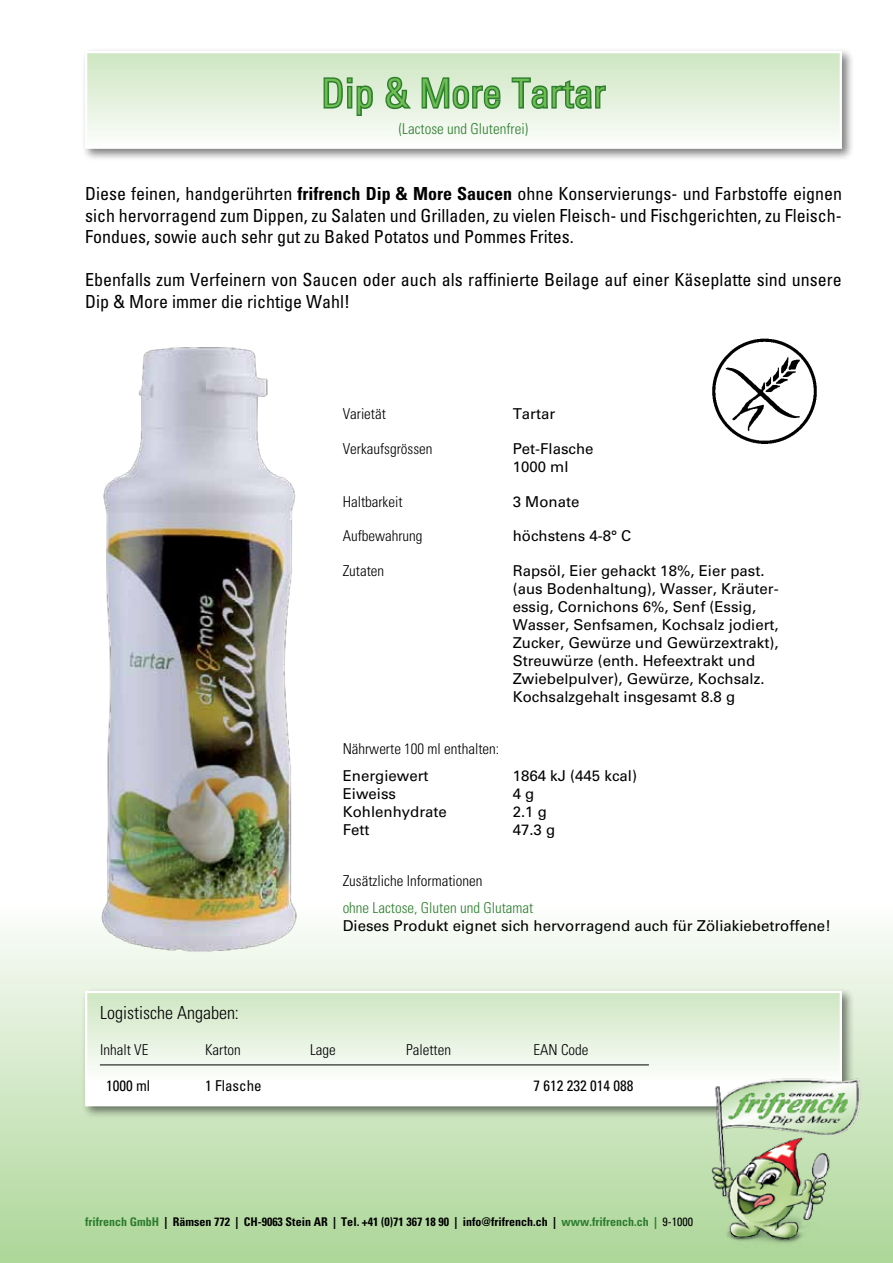
<style>
.page{position:relative;width:893px;height:1263px;background:#fff}
.page>*{position:absolute;margin:0;border:0;box-sizing:border-box;transform-origin:0 0}
.t1{font:300 condensed 39px "Univers";letter-spacing:.04em;color:#70bf54}
.t2{font:condensed 18px/21.6px "Univers";color:#000;text-align:justify}
.t3{font:300 condensed 18px "Univers";color:#000}
.t4{font:15px/18px "Univers";color:#000}
.t5{font:300 condensed 15px "Univers";color:#000}
.t6{font:300 condensed 15px "Univers";color:#2d7d2f}
.t7{font:condensed 15px "Univers";color:#000}
.t8{font:700 condensed 12px "Univers";color:#000}
.s1{font-weight:700}
.s2{color:#2d7d2f}
.s3{font-weight:400}
</style>
<div class="page">
<div style="left:0;top:901px;width:893px;height:362px;background:linear-gradient(to bottom,#fcfdfc,#acd698)"></div>
<div style="left:81px;top:47px;width:774px;height:115px;background:#000;opacity:.5"></div>
<div style="left:86px;top:52px;width:755px;height:96px;background:linear-gradient(to bottom,#cde6c1,#fcfdfb)"></div>
<svg style="left:322px;top:76px;width:52px;height:41px;background:#98c194"></svg>
<svg style="left:384px;top:75px;width:30px;height:36px"></svg>
<svg style="left:420px;top:76px;width:82px;height:34px;background:#8cb988"></svg>
<svg style="left:510px;top:76px;width:97px;height:34px;background:#98c194"></svg>
<div style="left:85px;top:51px;width:757px;height:98px;border:2px solid #fff"></div>
<div style="left:81px;top:987px;width:774px;height:132px;background:#000;opacity:.5"></div>
<div style="left:86px;top:992px;width:755px;height:113px;background:linear-gradient(to bottom,#cfe6c3,#fff)"></div>
<div style="left:85px;top:991px;width:757px;height:115px;border:2px solid #fff"></div>
<hr style="left:100px;top:1064px;width:549px;height:1px;background:#000">
<img style="left:712px;top:338px;width:105px;height:106px">
<img style="left:85px;top:347px;width:232px;height:618px">
<img style="left:698px;top:1067px;width:176px;height:194px">
<h1 class="t1" style="left:322px;top:70px;width:284px">Dip &amp; More Tartar</h1>
<p class="t6" style="left:399px;top:120px;width:131px">(Lactose und Glutenfrei)</p>
<p class="t2" style="left:85px;top:183px;width:758px">Diese feinen, handgerührten <span class="s1">frifrench Dip &amp; More Saucen</span> ohne Konservierungs- und Farbstoffe eignen sich hervorragend zum Dippen, zu Salaten und Grilladen, zu vielen Fleisch- und Fischgerichten, zu Fleisch-Fondues, sowie auch sehr gut zu Baked Potatos und Pommes Frites.</p>
<p class="t2" style="left:85px;top:269px;width:758px">Ebenfalls zum Verfeinern von Saucen oder auch als raffinierte Beilage auf einer Käseplatte sind unsere<br>Dip &amp; More immer die richtige Wahl!</p>
<p class="t5" style="left:343px;top:405px;width:45px">Varietät</p>
<p class="t4" style="left:513px;top:405px;width:44px">Tartar</p>
<p class="t5" style="left:343px;top:440px;width:91px">Verkaufsgrössen</p>
<p class="t4" style="left:513px;top:440px;width:82px">Pet-Flasche<br>1000 ml</p>
<p class="t5" style="left:343px;top:492px;width:61px">Haltbarkeit</p>
<p class="t4" style="left:513px;top:492px;width:68px">3 Monate</p>
<p class="t5" style="left:343px;top:527px;width:81px">Aufbewahrung</p>
<p class="t4" style="left:513px;top:527px;width:120px">höchstens 4-8° C</p>
<p class="t5" style="left:343px;top:561px;width:43px">Zutaten</p>
<p class="t4" style="left:513px;top:561px;width:267px">Rapsöl, Eier gehackt 18%, Eier past. (aus Bodenhaltung), Wasser, Kräuter&shy;essig, Cornichons 6%, Senf (Essig, Wasser, Senfsamen, Kochsalz jodiert, Zucker, Gewürze und Gewürzextrakt), Streuwürze (enth. Hefeextrakt und Zwiebelpulver), Gewürze, Kochsalz.<br>Kochsalzgehalt insgesamt 8.8 g</p>
<p class="t5" style="left:343px;top:740px;width:158px">Nährwerte 100 ml enthalten:</p>
<p class="t4" style="left:343px;top:767px;width:87px">Energiewert</p>
<p class="t4" style="left:513px;top:767px;width:126px">1864 kJ (445 kcal)</p>
<p class="t4" style="left:343px;top:785px;width:55px">Eiweiss</p>
<p class="t4" style="left:513px;top:785px;width:23px">4 g</p>
<p class="t4" style="left:343px;top:803px;width:106px">Kohlenhydrate</p>
<p class="t4" style="left:513px;top:803px;width:36px">2.1 g</p>
<p class="t4" style="left:343px;top:821px;width:28px">Fett</p>
<p class="t4" style="left:513px;top:821px;width:44px">47.3 g</p>
<p class="t5" style="left:343px;top:872px;width:141px">Zusätzliche Informationen</p>
<p class="t6" style="left:343px;top:899px;width:192px">ohne Lactose, Gluten und Glutamat</p>
<p class="t4" style="left:343px;top:917px;width:490px">Dieses Produkt eignet sich hervorragend auch für Zöliakiebetroffene!</p>
<p class="t3" style="left:100px;top:1002px;width:140px">Logistische Angaben:</p>
<p class="t5" style="left:100px;top:1041px;width:50px">Inhalt VE</p>
<p class="t5" style="left:205px;top:1041px;width:37px">Karton</p>
<p class="t5" style="left:310px;top:1041px;width:27px">Lage</p>
<p class="t5" style="left:406px;top:1041px;width:46px">Paletten</p>
<p class="t5" style="left:534px;top:1041px;width:56px">EAN Code</p>
<p class="t7" style="left:106px;top:1076px;width:46px">1000 ml</p>
<p class="t7" style="left:205px;top:1076px;width:58px">1 Flasche</p>
<p class="t7" style="left:534px;top:1076px;width:101px">7 612 232 014 088</p>
<p class="t8" style="left:85px;top:1214px;width:609px"><span class="s2">frifrench GmbH</span> | Rämsen 772 | CH-9063 Stein AR | Tel. +41 (0)71 367 18 90 | info@frifrench.ch | <span class="s2">www.frifrench.ch |</span> <span class="s3">9-1000</span></p>
</div>
